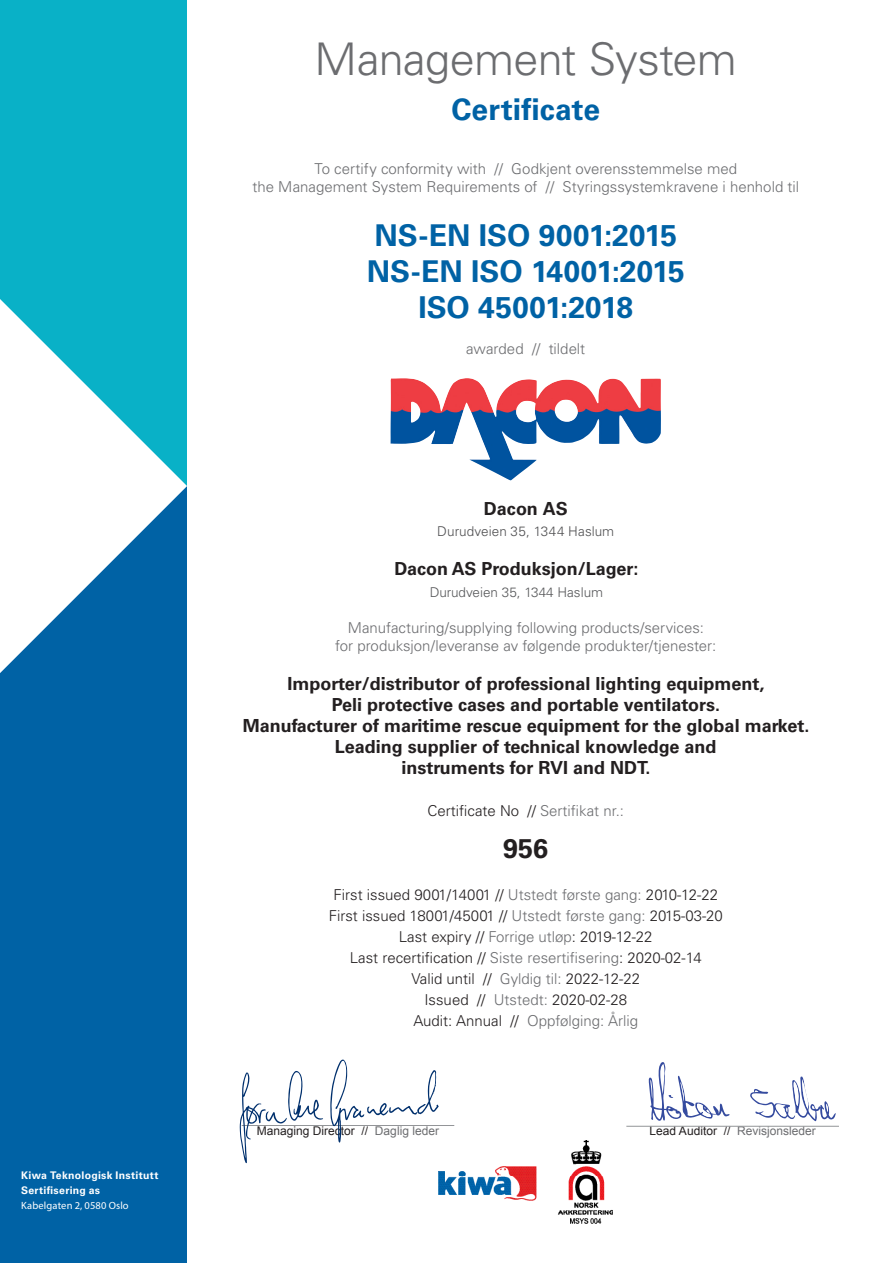
<style>
.page{position:relative;width:893px;height:1263px;background:#fff}
.page>*{position:absolute;margin:0;border:0;box-sizing:border-box;transform-origin:0 0}
.certificate_title{font:300 45px "Univers LT Std";letter-spacing:-.015em;color:#6c6d70}
.certificate{font:700 30px "Univers LT Std";color:#0062a5}
.t1{font:700 27px "Univers LT Std";color:#231f20}
.explanation_text{font:700 18px "Univers LT Std";color:#231f20}
.t2{font:300 15px "Univers LT Std";color:#231f20}
.explanation_text-2{font:300 15px "Univers LT Std";color:#6c6d70}
.explanation_text-3{font:300 13.5px "Univers LT Std";letter-spacing:.005em;color:#505052}
.t3{font:300 13.5px "Univers LT Std";color:#57585a}
.t4{font:12px "Arial";color:#231f20}
.t5{font:12px "Arial";color:#6c6d70}
.t6{font:700 10.5px/15px "Univers LT Std";letter-spacing:.025em;color:#fff}
.t7{font:10.5px "Myriad Pro";letter-spacing:.015em;color:#fff}
.s1{color:#6c6d70}
.s2{color:#231f20}
</style>
<div class="page">
<div style="left:0;top:486px;width:187px;height:777px;background:#0062a5"></div>
<div style="left:0;top:0;width:187px;height:486px;background:#09b1c7"></div>
<svg style="left:0;top:299px;width:187px;height:374px;fill:#fff"></svg>
<svg style="left:642px;top:1062px;width:197px;height:64px"></svg>
<hr style="left:242px;top:1125px;width:212px;height:1px;background:#939598">
<hr style="left:626px;top:1126px;width:213px;height:1px;background:#939598">
<img style="left:439px;top:1140px;width:174px;height:83px">
<img style="left:391px;top:378px;width:228px;height:102px">
<svg style="left:330px;top:1059px;width:109px;height:84px"></svg>
<svg style="left:240px;top:1071px;width:83px;height:92px"></svg>
<p class="t6" style="left:21px;top:1168px;width:139px">Kiwa Teknologisk Institutt<br>Sertifisering as</p>
<p class="t7" style="left:21px;top:1199px;width:109px">Kabelgaten 2, 0580 Oslo</p>
<p class="certificate_title" style="left:315px;top:32px;width:424px">Management System</p>
<p class="certificate" style="left:451px;top:92px;width:150px">Certificate</p>
<p class="explanation_text-2" style="left:314px;top:160px;width:424px">To certify conformity with // Godkjent overensstemmelse med</p>
<p class="explanation_text-2" style="left:252px;top:178px;width:548px">the Management System Requirements of // Styringssystemkravene i henhold til</p>
<p class="certificate" style="left:374px;top:218px;width:304px">NS-EN ISO 9001:2015</p>
<p class="certificate" style="left:367px;top:254px;width:319px">NS-EN ISO 14001:2015</p>
<p class="certificate" style="left:418px;top:290px;width:216px">ISO 45001:2018</p>
<p class="explanation_text-2" style="left:466px;top:340px;width:120px">awarded // tildelt</p>
<p class="explanation_text" style="left:484px;top:498px;width:85px">Dacon AS</p>
<p class="explanation_text-3" style="left:437px;top:523px;width:179px">Durudveien 35, 1344 Haslum</p>
<p class="explanation_text" style="left:395px;top:558px;width:245px">Dacon AS Produksjon/Lager:</p>
<p class="t3" style="left:430px;top:584px;width:175px">Durudveien 35, 1344 Haslum</p>
<p class="explanation_text-2" style="left:348px;top:618px;width:358px">Manufacturing/supplying following products/services:</p>
<p class="explanation_text-2" style="left:335px;top:636px;width:383px">for produksjon/leveranse av følgende produkter/tjenester:</p>
<p class="explanation_text" style="left:287px;top:673px;width:479px">Importer/distributor of professional lighting equipment,</p>
<p class="explanation_text" style="left:332px;top:694px;width:390px">Peli protective cases and portable ventilators.</p>
<p class="explanation_text" style="left:243px;top:715px;width:568px">Manufacturer of maritime rescue equipment for the global market.</p>
<p class="explanation_text" style="left:335px;top:736px;width:383px">Leading supplier of technical knowledge and</p>
<p class="explanation_text" style="left:402px;top:757px;width:250px">instruments for RVI and NDT.</p>
<p class="t2" style="left:428px;top:801px;width:198px">Certificate No // <span class="s1">Sertifikat nr.:</span></p>
<p class="t1" style="left:503px;top:832px;width:47px">956</p>
<p class="t2" style="left:334px;top:885px;width:386px">First issued 9001/14001 // <span class="s1">Utstedt første gang:</span> 2010-12-22</p>
<p class="t2" style="left:329px;top:906px;width:396px">First issued 18001/45001 // <span class="s1">Utstedt første gang:</span> 2015-03-20</p>
<p class="t2" style="left:399px;top:927px;width:255px">Last expiry // <span class="s1">Forrige utløp</span>: 2019-12-22</p>
<p class="t2" style="left:350px;top:948px;width:353px">Last recertification // <span class="s1">Siste resertifisering</span>: 2020-02-14</p>
<p class="t2" style="left:412px;top:969px;width:230px">Valid until // <span class="s1">Gyldig til:</span> 2022-12-22</p>
<p class="t2" style="left:424px;top:990px;width:204px">Issued // <span class="s1">Utstedt:</span> 2020-02-28</p>
<p class="explanation_text-2" style="left:414px;top:1011px;width:226px"><span class="s2">Audit: Annual //</span> Oppfølging: Årlig</p>
<p class="t4" style="left:257px;top:1123px;width:184px">Managing Director // <span class="s1">Daglig leder</span></p>
<p class="t5" style="left:650px;top:1123px;width:168px"><span class="s2">Lead Auditor //</span> Revisjonsleder</p>
</div>
